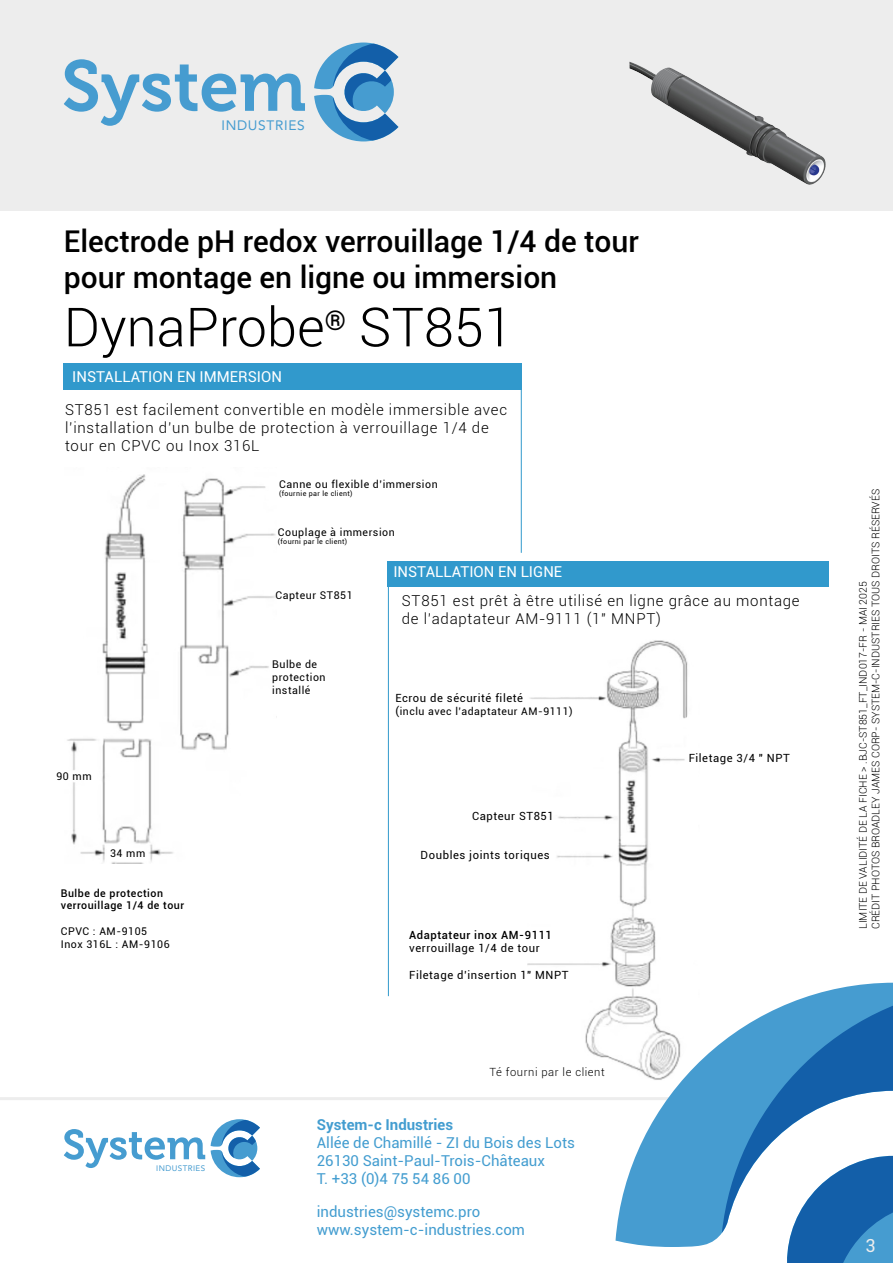
<style>
.page{position:relative;width:893px;height:1263px;background:#fff}
.page>*{position:absolute;margin:0;border:0;box-sizing:border-box;transform-origin:0 0}
._1-TitreProduit{font:300 54px "Roboto";color:#000}
._1-SsTitreProduit{font:500 30px "Roboto";color:#000}
.t1{font:18px "Roboto";color:#ededed}
._1-LégendeFournisseu{font:300 15px/18px "Roboto";letter-spacing:.05em;color:#000}
.t2{font:15px/18px "Roboto";color:#439dd0}
._2-LégendeFiche{font:15px "Roboto";color:#fff}
.t3{font:700 15px "Roboto";color:#439dd0}
.t4{font:13.65px "Avenir";letter-spacing:.05em;color:#469cd0}
._1-LégendeFournisseu-2{font:11.25px "Roboto";letter-spacing:.05em;color:#000}
._1-LégendeFournisseu-3{font:500 11.25px "Roboto";letter-spacing:.05em;color:#000}
._1-LégendeFournisseu-4{font:300 11.25px "Roboto";letter-spacing:.05em;color:#000}
._1-LégendeFournisseu-5{font:10.65px/12.8px "Roboto";letter-spacing:.05em;color:#000}
._1-LégendeFournisseu-6{font:500 10.65px "Roboto";letter-spacing:.05em;color:#000}
.t5{font:300 10.5px "Roboto";color:#000}
._1-LégendeFournisseu-7{font:10.5px "Roboto";letter-spacing:.05em;color:#000}
.t6{font:8.1px "Avenir";letter-spacing:.05em;color:#469cd0}
._1-LégendeFournisseu-8{font:7.05px "Roboto";letter-spacing:.05em;color:#000}
.s1{font-size:11.25px}
</style>
<div class="page">
<hr style="left:0;top:1097px;width:693px;height:3px;background:#ededed">
<div style="left:0;top:0;width:893px;height:210px;background:#ededed"></div>
<svg style="left:615px;top:983px;width:278px;height:264px;fill:#469cd0"></svg>
<svg style="left:722px;top:989px;width:171px;height:274px"></svg>
<svg style="left:64px;top:1129px;width:141px;height:39px"></svg>
<svg style="left:211px;top:1119px;width:49px;height:58px"></svg>
<svg style="left:64px;top:59px;width:241px;height:67px"></svg>
<svg style="left:314px;top:43px;width:84px;height:98px"></svg>
<img style="left:629px;top:62px;width:197px;height:123px">
<img style="left:67px;top:474px;width:210px;height:389px">
<img style="left:527px;top:640px;width:172px;height:441px">
<div style="left:387px;top:561px;width:441px;height:26px;background:#3199cc"></div>
<div style="left:64px;top:364px;width:458px;height:26px;background:#3199cc"></div>
<hr style="left:388px;top:586px;width:1px;height:410px;background:#3199cc">
<hr style="left:521px;top:364px;width:1px;height:189px;background:#3199cc">
<p class="t4" style="left:221px;top:115px;width:85px">INDUSTRIES</p>
<p class="_1-SsTitreProduit" style="left:64px;top:220px;width:577px">Electrode pH redox verrouillage 1/4 de tour</p>
<p class="_1-SsTitreProduit" style="left:64px;top:256px;width:495px">pour montage en ligne ou immersion</p>
<p class="_1-TitreProduit" style="left:64px;top:290px;width:451px">DynaProbe<sup>®</sup> ST851</p>
<p class="_2-LégendeFiche" style="left:72px;top:366px;width:211px">INSTALLATION EN IMMERSION</p>
<p class="_1-LégendeFournisseu" style="left:65px;top:400px;width:444px">ST851 est facilement convertible en modèle immersible avec l’installation d’un bulbe de protection à verrouillage 1/4 de tour en CPVC ou Inox 316L</p>
<p class="_1-LégendeFournisseu-5" style="left:279px;top:477px;width:160px">Canne ou flexible d’immersion</p>
<p class="_1-LégendeFournisseu-8" style="left:279px;top:489px;width:75px">(fournie par le client)</p>
<p class="_1-LégendeFournisseu-5" style="left:278px;top:525px;width:118px">Couplage à immersion</p>
<p class="_1-LégendeFournisseu-8" style="left:278px;top:537px;width:71px">(fourni par le client)</p>
<p class="_1-LégendeFournisseu-5" style="left:56px;top:769px;width:37px">90 mm</p>
<p class="_1-LégendeFournisseu-5" style="left:110px;top:847px;width:37px">34 mm</p>
<p class="_1-LégendeFournisseu-6" style="left:61px;top:885px;width:104px">Bulbe de protection</p>
<p class="_1-LégendeFournisseu-6" style="left:61px;top:898px;width:125px">verrouillage 1/4 de tour</p>
<p class="_1-LégendeFournisseu-5" style="left:61px;top:924px;width:88px">CPVC : AM-9105</p>
<p class="_1-LégendeFournisseu-5" style="left:61px;top:937px;width:110px">Inox 316L : AM-9106</p>
<p class="t6" style="left:156px;top:1161px;width:50px">INDUSTRIES</p>
<p class="_1-LégendeFournisseu-5" style="left:275px;top:588px;width:79px">Capteur ST851</p>
<p class="_1-LégendeFournisseu-5" style="left:272px;top:658px;width:55px">Bulbe de protection installé</p>
<p class="_2-LégendeFiche" style="left:393px;top:561px;width:170px">INSTALLATION EN LIGNE</p>
<p class="_1-LégendeFournisseu" style="left:402px;top:591px;width:399px">ST851 est prêt à être utilisé en ligne grâce au montage de l’adaptateur AM-9111 (1" MNPT)</p>
<p class="_1-LégendeFournisseu-2" style="left:395px;top:690px;width:129px">Ecrou de sécurité fileté</p>
<p class="_1-LégendeFournisseu-7" style="left:395px;top:704px;width:179px"><span class="s1">(</span>inclu avec l’adaptateur AM-9111)</p>
<p class="_1-LégendeFournisseu-2" style="left:472px;top:808px;width:83px">Capteur ST851</p>
<p class="_1-LégendeFournisseu-2" style="left:421px;top:847px;width:131px">Doubles joints toriques</p>
<p class="_1-LégendeFournisseu-3" style="left:409px;top:927px;width:144px">Adaptateur inox AM-9111</p>
<p class="_1-LégendeFournisseu-2" style="left:409px;top:940px;width:132px">verrouillage 1/4 de tour</p>
<p class="_1-LégendeFournisseu-2" style="left:409px;top:967px;width:161px">Filetage d’insertion 1" MNPT</p>
<p class="_1-LégendeFournisseu-4" style="left:490px;top:1064px;width:117px">Té fourni par le client</p>
<p class="_1-LégendeFournisseu-2" style="left:689px;top:750px;width:103px">Filetage 3/4 " NPT</p>
<p class="t3" style="left:317px;top:1114px;width:138px">System-c Industries</p>
<p class="t2" style="left:317px;top:1133px;width:260px">Allée de Chamillé - ZI du Bois des Lots<br>26130 Saint-Paul-Trois-Châteaux<br>T. +33 (0)4 75 54 86 00</p>
<p class="t2" style="left:317px;top:1202px;width:210px">industries@systemc.pro www.system-c-industries.com</p>
<p class="t5" style="left:868px;top:929px;width:442px;rotate:-90deg">CRÉDIT PHOTOS BROADLEY JAMES CORP- SYSTEM-C-INDUSTRIES TOUS DROITS RÉSERVÉS</p>
<p class="t5" style="left:856px;top:929px;width:349px;rotate:-90deg">LIMITE DE VALIDITÉ DE LA FICHE &gt; .BJC-ST851_FT_IND017-FR - MAI 2025</p>
<p class="t1" style="left:865px;top:1233px;width:12px">3</p>
</div>
